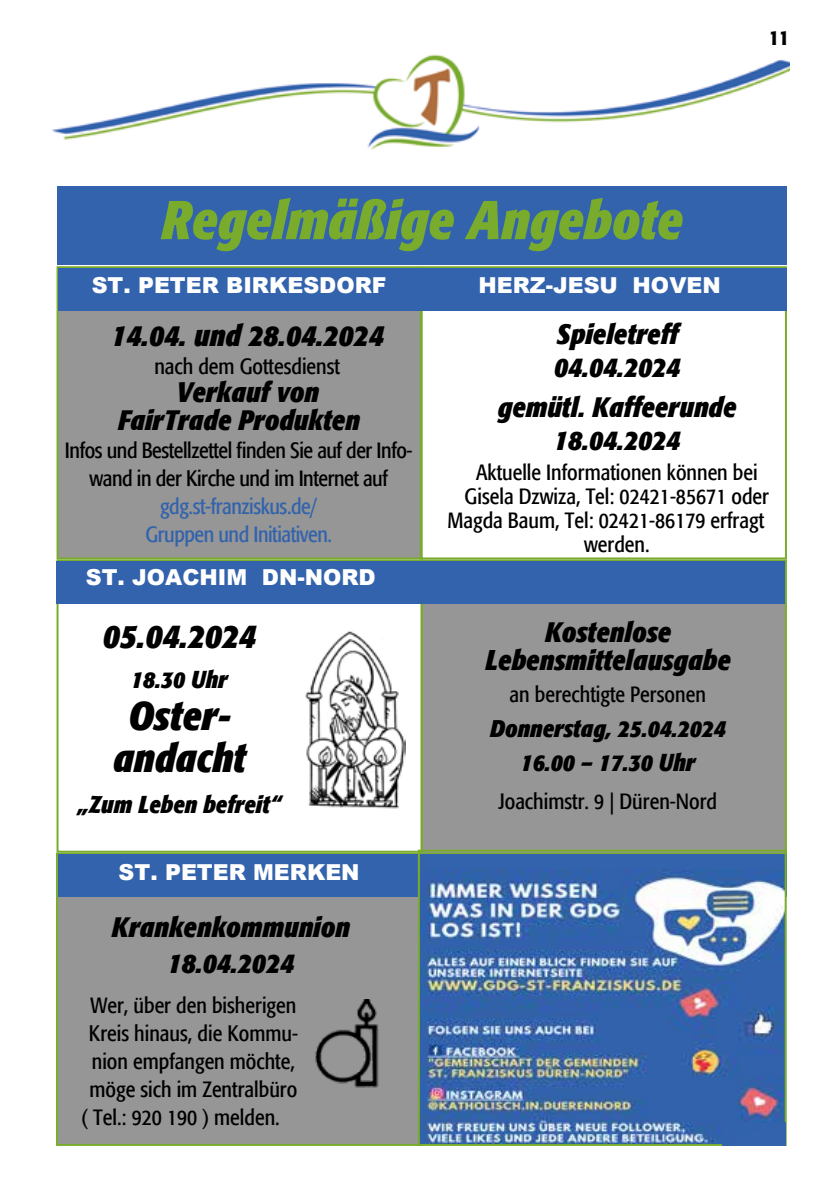
<style>
.page{position:relative;width:840px;height:1191px;background:#fff}
.page>*{position:absolute;margin:0;border:0;box-sizing:border-box;transform-origin:0 0}
.t1{font:italic 700 54px "Formata Condensed BQ";color:#79ac2c}
.t2{font:italic 700 40px/41.6px "Formata Condensed BQ";color:#000;text-align:center}
.t3{font:italic 700 34px "Formata Condensed BQ";color:#000}
.t4{font:italic 700 30px "Formata Condensed BQ";color:#000}
.t5{font:italic 700 28px/28px "Formata Condensed BQ";color:#000;text-align:center}
.t6{font:italic 700 24px/34.4px "Formata Condensed BQ";color:#000;text-align:center}
.t7{font:22px "Formata Condensed BQ";color:#000}
.t8{font:22px/28px "Formata Condensed BQ";letter-spacing:-.02em;color:#000;text-align:center}
.t9{font:900 22px "Arial";color:#fff}
.t10{font:22px/28px "Formata Condensed BQ";letter-spacing:-.02em;color:#3363ac;text-align:center}
.t11{font:700 20px "Formata";color:#000;scale:.85 1}
</style>
<div class="page">
<img style="left:52px;top:54px;width:736px;height:96px">
<div style="left:420px;top:559px;width:366px;height:295px;background:#979696;border:2px solid #79ac2c"></div>
<div style="left:56px;top:559px;width:366px;height:293px;border:2px solid #79ac2c"></div>
<div style="left:56px;top:266px;width:365px;height:293px;background:#979696;border:2px solid #79ac2c"></div>
<div style="left:57px;top:561px;width:727px;height:42px;background:#3363ac"></div>
<div style="left:420px;top:266px;width:366px;height:293px;border:2px solid #79ac2c"></div>
<div style="left:58px;top:268px;width:728px;height:42px;background:#3363ac"></div>
<div style="left:57px;top:186px;width:728px;height:79px;background:#3363ac"></div>
<div style="left:57px;top:853px;width:364px;height:292px;background:#979696"></div>
<div style="left:56px;top:852px;width:366px;height:294px;border:2px solid #79ac2c"></div>
<div style="left:58px;top:854px;width:728px;height:43px;background:#3363ac"></div>
<img style="left:315px;top:999px;width:64px;height:89px">
<img style="left:420px;top:869px;width:363px;height:274px">
<div style="left:417px;top:849px;width:369px;height:297px;border:2px solid #79ac2c"></div>
<img style="left:305px;top:631px;width:100px;height:178px">
<img style="left:721px;top:1122px;width:63px;height:23px">
<p class="t11" style="left:768px;top:26px;width:25px">11</p>
<h1 class="t1" style="left:161px;top:187px;width:522px">Regelmäßige Angebote</h1>
<p class="t9" style="left:92px;top:269px;width:296px">ST. PETER BIRKESDORF</p>
<p class="t9" style="left:478px;top:269px;width:243px">HERZ-JESU HOVEN</p>
<h3 class="t4" style="left:111px;top:316px;width:273px">14.04. und 28.04.2024</h3>
<p class="t7" style="left:154px;top:353px;width:187px">nach dem Gottesdienst</p>
<p class="t5" style="left:118px;top:377px;width:243px;text-align:left;text-indent:58px">Verkauf von<br>FairTrade Produkten</p>
<p class="t8" style="left:65px;top:436px;width:349px">Infos und Bestellzettel finden Sie auf der Info&shy;wand in der Kirche und im Internet auf</p>
<p class="t10" style="left:145px;top:492px;width:188px">gdg.st-franziskus.de/<br>Gruppen und Initiativen.</p>
<p class="t9" style="left:86px;top:561px;width:291px">ST. JOACHIM DN-NORD</p>
<h3 class="t3" style="left:102px;top:614px;width:154px">05.04.2024</h3>
<p class="t6" style="left:131px;top:662px;width:98px">18.30 Uhr</p>
<h2 class="t2" style="left:113px;top:695px;width:134px">Oster&shy;andacht</h2>
<p class="t6" style="left:77px;top:787px;width:205px">„Zum Leben befreit“</p>
<p class="t9" style="left:119px;top:856px;width:242px">ST. PETER MERKEN</p>
<p class="t5" style="left:111px;top:909px;width:240px;line-height:36px">Krankenkommunion<br>18.04.2024</p>
<p class="t7" style="left:90px;top:991px;width:207px">Wer, über den bisherigen</p>
<p class="t7" style="left:89px;top:1019px;width:210px">Kreis hinaus, die Kommu-</p>
<p class="t7" style="left:92px;top:1047px;width:204px">nion empfangen möchte,</p>
<p class="t7" style="left:89px;top:1075px;width:209px">möge sich im Zentralbüro</p>
<p class="t7" style="left:81px;top:1103px;width:200px">( Tel.: 920 190 ) melden.</p>
<p class="t5" style="left:553px;top:317px;width:127px;line-height:33.6px;text-align:left">Spieletreff<br>04.04.2024</p>
<p class="t5" style="left:497px;top:390px;width:240px;line-height:33.6px">gemütl. Kaffeerunde<br>18.04.2024</p>
<p class="t7" style="left:476px;top:459px;width:283px">Aktuelle Informationen können bei</p>
<p class="t7" style="left:464px;top:483px;width:306px">Gisela Dzwiza, Tel: 02421-85671 oder</p>
<p class="t7" style="left:447px;top:507px;width:318px">Magda Baum, Tel: 02421-86179 erfragt</p>
<p class="t7" style="left:583px;top:531px;width:67px">werden.</p>
<p class="t5" style="left:485px;top:618px;width:247px">Kostenlose<br>Lebensmittelausgabe</p>
<p class="t7" style="left:509px;top:681px;width:198px">an berechtigte Personen</p>
<p class="t6" style="left:489px;top:711px;width:237px">Donnerstag, 25.04.2024<br>16.00 – 17.30 Uhr</p>
<p class="t7" style="left:498px;top:788px;width:220px">Joachimstr. 9 | Düren-Nord</p>
</div>
